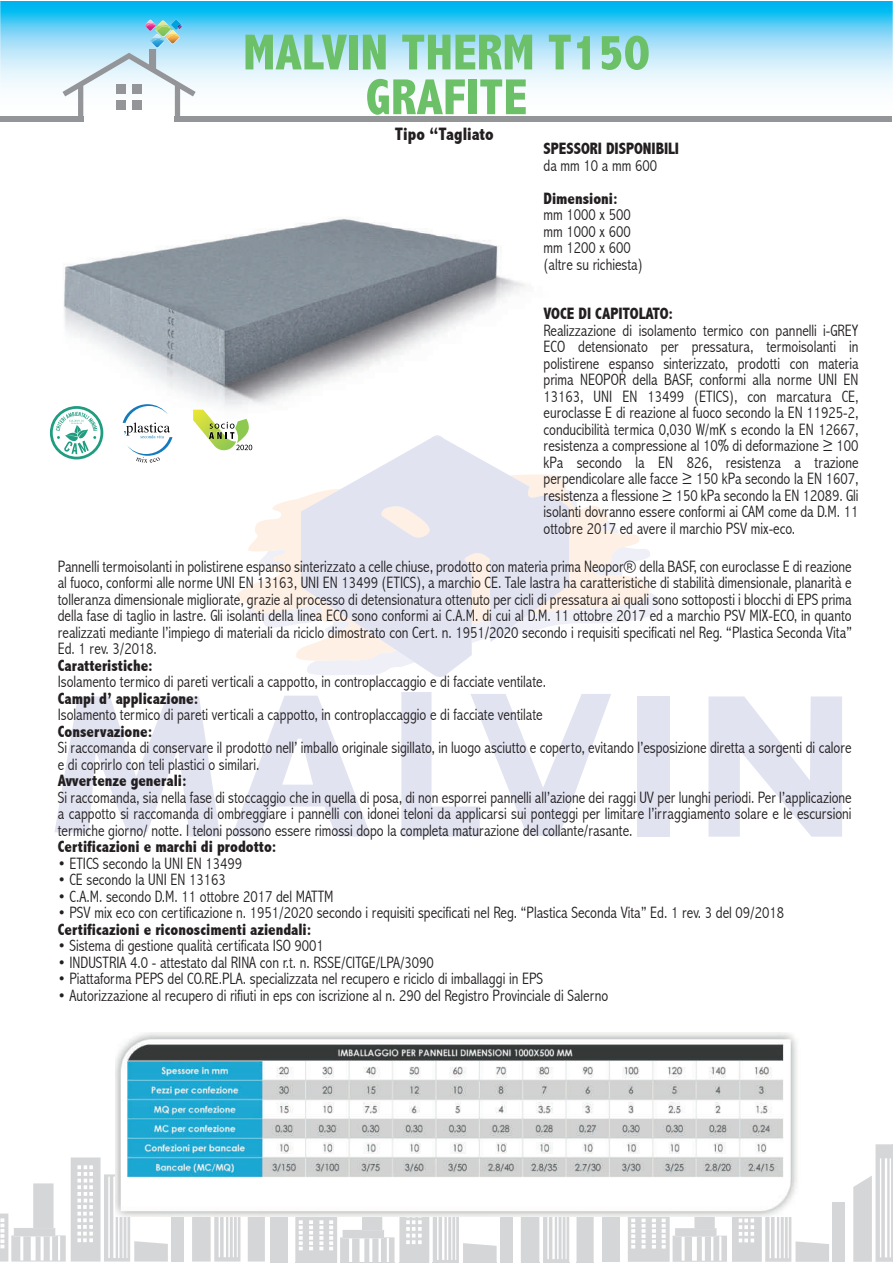
<style>
.page{position:relative;width:893px;height:1263px;background:#fff}
.page>*{position:absolute;margin:0;border:0;box-sizing:border-box;transform-origin:0 0}
.t1{font:800 condensed 51px/44.8px "Abadi";color:#6cc068;text-align:center}
.t2{font:800 condensed 18px "Abadi";color:#231f20}
.t3{font:300 condensed 16.5px/16.5px "Abadi";color:#231f20;text-align:justify}
.t4{font:800 condensed 16.5px "Abadi";color:#231f20}
</style>
<div class="page">
<img style="left:49px;top:217px;width:476px;height:219px">
<svg style="left:0;top:1px;width:892px;height:121px"></svg>
<div style="left:0;top:116px;width:84px;height:6px;background:#939598"></div>
<svg style="left:63px;top:20px;width:133px;height:96px"></svg>
<div style="left:175px;top:116px;width:717px;height:6px;background:#939598"></div>
<div style="left:832px;top:1202px;width:13px;height:60px;background:#d5d6d8"></div>
<svg style="left:853px;top:1144px;width:39px;height:118px"></svg>
<div style="left:603px;top:1190px;width:17px;height:72px;background:#d5d6d8"></div>
<svg style="left:628px;top:1216px;width:201px;height:46px"></svg>
<svg style="left:576px;top:1216px;width:18px;height:47px"></svg>
<svg style="left:521px;top:1216px;width:48px;height:47px"></svg>
<svg style="left:295px;top:1216px;width:218px;height:47px"></svg>
<svg style="left:248px;top:1216px;width:40px;height:47px;background:#dbdcdd"></svg>
<div style="left:171px;top:1202px;width:13px;height:59px;background:#d5d6d8"></div>
<svg style="left:192px;top:1216px;width:48px;height:45px"></svg>
<svg style="left:0;top:1157px;width:168px;height:104px"></svg>
<svg style="left:237px;top:491px;width:412px;height:168px"></svg>
<svg style="left:301px;top:436px;width:268px;height:241px;fill:#e1e3f1"></svg>
<div style="left:637px;top:696px;width:32px;height:141px;background:#e1e3f1"></div>
<svg style="left:708px;top:696px;width:134px;height:141px"></svg>
<svg style="left:54px;top:696px;width:166px;height:141px"></svg>
<svg style="left:232px;top:696px;width:139px;height:141px"></svg>
<svg style="left:401px;top:692px;width:210px;height:145px"></svg>
<svg style="left:51px;top:407px;width:51px;height:51px"></svg>
<div style="left:50px;top:406px;width:53px;height:53px;border:3px solid #209d80;border-radius:50%"></div>
<svg style="left:56px;top:412px;width:41px;height:42px"></svg>
<svg style="left:193px;top:410px;width:59px;height:40px"></svg>
<svg style="left:123px;top:404px;width:49px;height:59px"></svg>
<img style="left:115px;top:1033px;width:682px;height:183px">
<h1 class="t1" style="left:243px;top:32px;width:408px">MALVIN THERM T150<br>GRAFITE</h1>
<p class="t2" style="left:395px;top:125px;width:100px">Tipo “Tagliato</p>
<p class="t4" style="left:544px;top:140px;width:137px">SPESSORI DISPONIBILI</p>
<p class="t3" style="left:544px;top:158px;width:115px">da mm 10 a mm 600</p>
<p class="t4" style="left:544px;top:189px;width:76px">Dimensioni:</p>
<p class="t3" style="left:544px;top:207px;width:101px;text-align:left">mm 1000 x 500 mm 1000 x 600 mm 1200 x 600 (altre su richiesta)</p>
<p class="t4" style="left:544px;top:305px;width:131px">VOCE DI CAPITOLATO:</p>
<p class="t3" style="left:544px;top:323px;width:316px">Realizzazione di isolamento termico con pannelli i-GREY ECO detensionato per pressatura, termoisolanti in polistirene espanso sinterizzato, prodotti con materia prima NEOPOR della BASF, conformi alla norme UNI EN 13163, UNI EN 13499 (ETICS), con marcatura CE, euroclasse E di reazione al fuoco secondo la EN 11925-2, conducibilità termica 0,030 W/mK s econdo la EN 12667, resistenza a compressione al 10% di deformazione ≥ 100 kPa secondo la EN 826, resistenza a trazione perpendicolare alle facce ≥ 150 kPa secondo la EN 1607, resistenza a flessione ≥ 150 kPa secondo la EN 12089. Gli isolanti dovranno essere conformi ai CAM come da D.M. 11 ottobre 2017 ed avere il marchio PSV mix-eco.</p>
<p class="t3" style="left:58px;top:558px;width:796px">Pannelli termoisolanti in polistirene espanso sinterizzato a celle chiuse, prodotto con materia prima Neopor® della BASF, con euroclasse E di reazione al fuoco, conformi alle norme UNI EN 13163, UNI EN 13499 (ETICS), a marchio CE. Tale lastra ha caratteristiche di stabilità dimensionale, planarità e tolleranza dimensionale migliorate, grazie al processo di detensionatura ottenuto per cicli di pressatura ai quali sono sottoposti i blocchi di EPS prima della fase di taglio in lastre. Gli isolanti della linea ECO sono conformi ai C.A.M. di cui al D.M. 11 ottobre 2017 ed a marchio PSV MIX-ECO, in quanto realizzati mediante l’impiego di materiali da riciclo dimostrato con Cert. n. 1951/2020 secondo i requisiti specificati nel Reg. “Plastica Seconda Vita” Ed. 1 rev. 3/2018.</p>
<p class="t4" style="left:58px;top:656px;width:97px">Caratteristiche:</p>
<p class="t3" style="left:58px;top:674px;width:490px">Isolamento termico di pareti verticali a cappotto, in controplaccaggio e di facciate ventilate.</p>
<p class="t4" style="left:58px;top:689px;width:142px">Campi d’ applicazione:</p>
<p class="t3" style="left:58px;top:707px;width:486px">Isolamento termico di pareti verticali a cappotto, in controplaccaggio e di facciate ventilate</p>
<p class="t4" style="left:58px;top:722px;width:96px">Conservazione:</p>
<p class="t3" style="left:58px;top:740px;width:795px">Si raccomanda di conservare il prodotto nell’ imballo originale sigillato, in luogo asciutto e coperto, evitando l’esposizione diretta a sorgenti di calore e di coprirlo con teli plastici o similari.</p>
<p class="t4" style="left:58px;top:772px;width:130px">Avvertenze generali:</p>
<p class="t3" style="left:58px;top:789px;width:795px">Si raccomanda, sia nella fase di stoccaggio che in quella di posa, di non esporrei pannelli all’azione dei raggi UV per lunghi periodi. Per l’applicazione a cappotto si raccomanda di ombreggiare i pannelli con idonei teloni da applicarsi sui ponteggi per limitare l’irraggiamento solare e le escursioni termiche giorno/ notte. I teloni possono essere rimossi dopo la completa maturazione del collante/rasante.</p>
<p class="t4" style="left:58px;top:838px;width:220px">Certificazioni e marchi di prodotto:</p>
<p class="t3" style="left:58px;top:855px;width:186px">• ETICS secondo la UNI EN 13499</p>
<p class="t3" style="left:58px;top:872px;width:170px">• CE secondo la UNI EN 13163</p>
<p class="t3" style="left:58px;top:888px;width:277px">• C.A.M. secondo D.M. 11 ottobre 2017 del MATTM</p>
<p class="t3" style="left:58px;top:905px;width:728px">• PSV mix eco con certificazione n. 1951/2020 secondo i requisiti specificati nel Reg. “Plastica Seconda Vita” Ed. 1 rev. 3 del 09/2018</p>
<p class="t4" style="left:58px;top:920px;width:255px">Certificazioni e riconoscimenti aziendali:</p>
<p class="t3" style="left:58px;top:938px;width:268px">• Sistema di gestione qualità certificata ISO 9001</p>
<p class="t3" style="left:58px;top:954px;width:378px">• INDUSTRIA 4.0 - attestato dal RINA con r.t. n. RSSE/CITGE/LPA/3090</p>
<p class="t3" style="left:58px;top:971px;width:487px">• Piattaforma PEPS del CO.RE.PLA. specializzata nel recupero e riciclo di imballaggi in EPS</p>
<p class="t3" style="left:58px;top:987px;width:552px">• Autorizzazione al recupero di rifiuti in eps con iscrizione al n. 290 del Registro Provinciale di Salerno</p>
</div>
